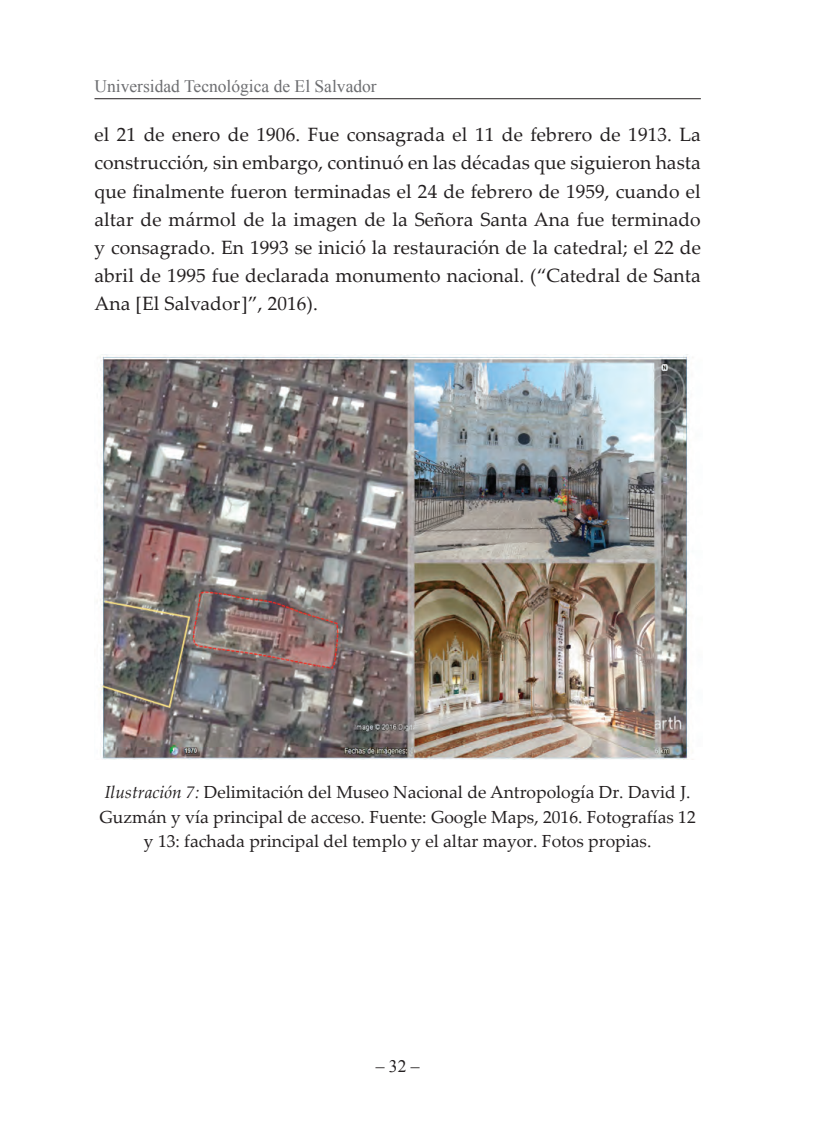
<style>
.page{position:relative;width:819px;height:1134px;background:#fff}
.page>*{position:absolute;margin:0;border:0;box-sizing:border-box;transform-origin:0 0}
.t1{font:19.25px/28px "Palatino Linotype";letter-spacing:.005em;color:#231f20;text-align:justify}
.t2{font:17.5px/24.5px "Palatino Linotype";color:#231f20;text-align:center}
.t3{font:17.5px "Times New Roman";color:#6c6d70}
.t4{font:17.5px "Times New Roman";color:#231f20}
.s1{font-style:italic}
</style>
<div class="page">
<hr style="left:94px;top:98px;width:607px;height:1px;background:#231f20">
<img style="left:99px;top:355px;width:594px;height:405px">
<p class="t3" style="left:94px;top:76px;width:284px">Universidad Tecnológica de El Salvador</p>
<p class="t1" style="left:94px;top:120px;width:608px">el 21 de enero de 1906. Fue consagrada el 11 de febrero de 1913. La construcción, sin embargo, continuó en las décadas que siguieron hasta que finalmente fueron terminadas el 24 de febrero de 1959, cuando el altar de mármol de la imagen de la Señora Santa Ana fue terminado y consagrado. En 1993 se inició la restauración de la catedral; el 22 de abril de 1995 fue declarada monumento nacional. (“Catedral de Santa Ana [El Salvador]”, 2016).</p>
<p class="t2" style="left:100px;top:779px;width:598px"><span class="s1">Ilustración 7:</span> Delimitación del Museo Nacional de Antropología Dr. David J.<br>Guzmán y vía principal de acceso. Fuente: Google Maps, 2016. Fotografías 12 y 13: fachada principal del templo y el altar mayor. Fotos propias.</p>
<p class="t4" style="left:376px;top:1056px;width:45px">– 32 –</p>
</div>
